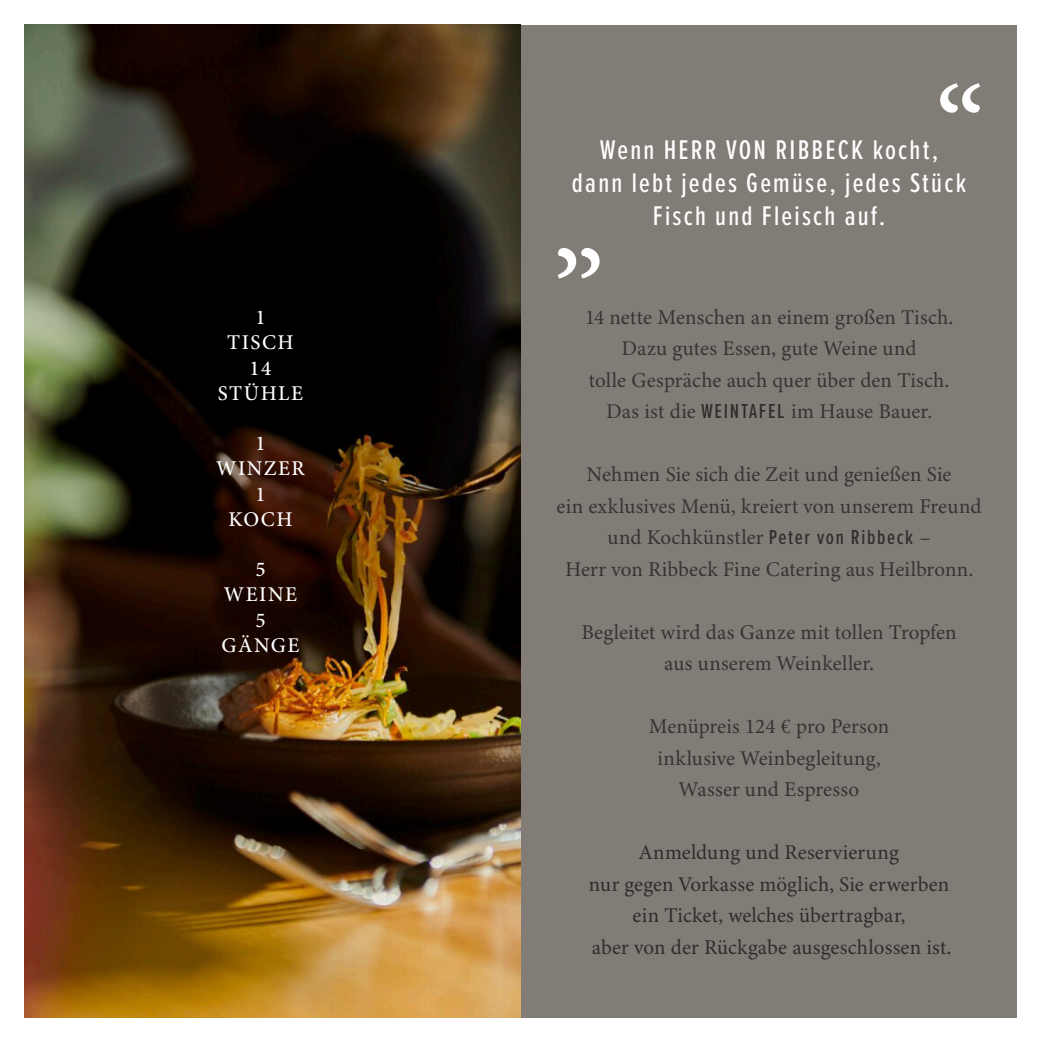
<style>
.page{position:relative;width:1042px;height:1042px;background:#fff}
.page>*{position:absolute;margin:0;border:0;box-sizing:border-box;transform-origin:0 0}
.t1{font:500 122.5px "Minion Pro";color:#fff}
.t2{font:500 28px/33.2px "Proxima Nova Ex Cn";letter-spacing:.08em;color:#fff;text-align:center}
.t3{font:21px/31.5px "Minion Variable Concept";letter-spacing:.005em;color:#343434;text-align:center}
.t4{font:21px/31.5px "Minion Variable Concept";letter-spacing:.005em;color:#2d2d2d;text-align:center}
.t5{font:500 21px/25.2px "Minion Pro";letter-spacing:.07em;color:#fff;text-align:center}
.s1{font-family:"Proxima Nova Ex Cn";font-weight:500;color:#2d2d2d}
</style>
<div class="page">
<div style="left:25px;top:25px;width:992px;height:992px;background:#817c75"></div>
<img style="left:25px;top:25px;width:496px;height:992px">
<p class="t5" style="left:218px;top:305px;width:87px">1<br>TISCH<br>14<br>STÜHLE</p>
<p class="t5" style="left:216px;top:431px;width:90px">1<br>WINZER<br>1<br>KOCH</p>
<p class="t5" style="left:221px;top:557px;width:79px">5<br>WEINE<br>5<br>GÄNGE</p>
<h1 class="t1" style="left:935px;top:49px;width:51px">“</h1>
<h2 class="t2" style="left:572px;top:132px;width:396px">Wenn HERR VON RIBBECK kocht, dann lebt jedes Gemüse, jedes Stück<br>Fisch und Fleisch auf.</h2>
<h1 class="t1" style="left:552px;top:142px;width:55px">„</h1>
<p class="t3" style="left:585px;top:301px;width:370px">14 nette Menschen an einem großen Tisch.<br>Dazu gutes Essen, gute Weine und<br>tolle Gespräche auch quer über den Tisch.<br>Das ist die <span class="s1">WEINTAFEL</span> im Hause Bauer.</p>
<p class="t3" style="left:556px;top:459px;width:426px">Nehmen Sie sich die Zeit und genießen Sie<br>ein exklusives Menü, kreiert von unserem Freund und Kochkünstler <span class="s1">Peter von Ribbeck</span> –<br>Herr von Ribbeck Fine Catering aus Heilbronn.</p>
<p class="t3" style="left:581px;top:616px;width:377px">Begleitet wird das Ganze mit tollen Tropfen aus unserem Weinkeller.</p>
<p class="t3" style="left:649px;top:711px;width:242px">Menüpreis 124 € pro Person inklusive Weinbegleitung,<br>Wasser und Espresso</p>
<p class="t4" style="left:589px;top:837px;width:364px">Anmeldung und Reservierung<br>nur gegen Vorkasse möglich, Sie erwerben ein Ticket, welches übertragbar,<br>aber von der Rückgabe ausgeschlossen ist.</p>
</div>
